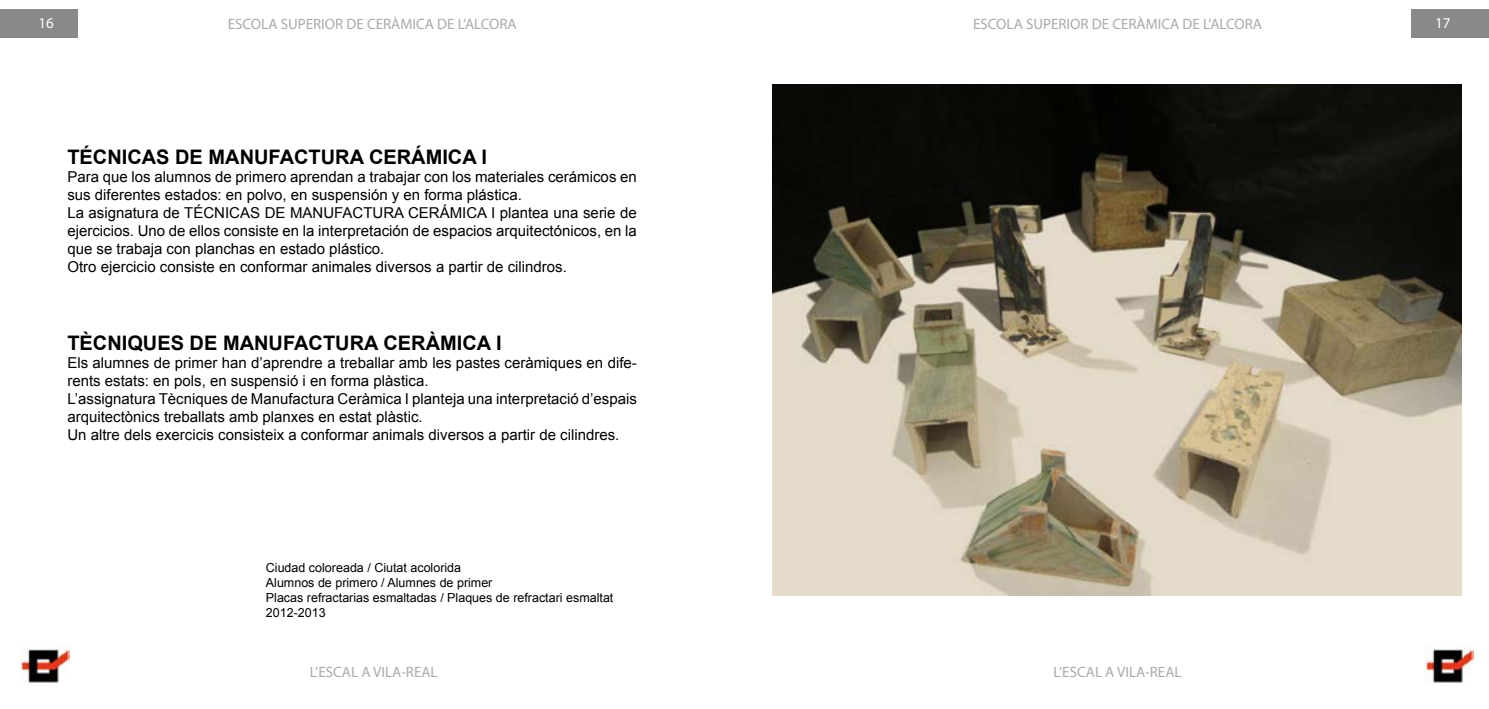
<style>
.page{position:relative;width:1489px;height:709px;background:#fff}
.page>*{position:absolute;margin:0;border:0;box-sizing:border-box;transform-origin:0 0}
.t1{font:700 20px "Arial";color:#000}
.t2{font:15px/18px "Arial";color:#000}
.t3{font:15px "Myriad Pro";color:#aaa}
.t4{font:15px "Myriad Pro";color:#fff}
.t5{font:12.5px/15px "Arial";color:#000}
</style>
<div class="page">
<img style="left:20px;top:647px;width:49px;height:36px">
<img style="left:1424px;top:647px;width:49px;height:36px">
<img style="left:772px;top:84px;width:689px;height:511px">
<div style="left:0;top:10px;width:77px;height:28px;background:#8a8989"></div>
<div style="left:1411px;top:10px;width:77px;height:28px;background:#8a8989"></div>
<p class="t3" style="left:228px;top:15px;width:290px">ESCOLA SUPERIOR DE CERÀMICA DE L’ALCORA</p>
<p class="t4" style="left:38px;top:14px;width:17px">16</p>
<p class="t3" style="left:973px;top:15px;width:290px">ESCOLA SUPERIOR DE CERÀMICA DE L’ALCORA</p>
<p class="t4" style="left:1434px;top:14px;width:17px">17</p>
<h1 class="t1" style="left:67px;top:144px;width:421px">TÉCNICAS DE MANUFACTURA CERÁMICA I</h1>
<p class="t2" style="left:67px;top:168px;width:571px">Para que los alumnos de primero aprendan a trabajar con los materiales cerámicos en sus diferentes estados: en polvo, en suspensión y en forma plástica.<br>La asignatura de TÉCNICAS DE MANUFACTURA CERÁMICA I plantea una serie de ejercicios. Uno de ellos consiste en la interpretación de espacios arquitectónicos, en la que se trabaja con planchas en estado plástico.<br>Otro ejercicio consiste en conformar animales diversos a partir de cilindros.</p>
<h1 class="t1" style="left:67px;top:330px;width:436px">TÈCNIQUES DE MANUFACTURA CERÀMICA I</h1>
<p class="t2" style="left:67px;top:354px;width:571px">Els alumnes de primer han d’aprendre a treballar amb les pastes ceràmiques en dife&shy;rents estats: en pols, en suspensió i en forma plàstica.<br>L’assignatura Tècniques de Manufactura Ceràmica I planteja una interpretació d’espais arquitectònics treballats amb planxes en estat plàstic.<br>Un altre dels exercicis consisteix a conformar animals diversos a partir de cilindres.</p>
<p class="t5" style="left:266px;top:560px;width:349px">Ciudad coloreada / Ciutat acolorida<br>Alumnos de primero / Alumnes de primer<br>Placas refractarias esmaltadas / Plaques de refractari esmaltat 2012-2013</p>
<p class="t3" style="left:310px;top:663px;width:129px">L’ESCAL A VILA-REAL</p>
<p class="t3" style="left:1053px;top:662px;width:129px">L’ESCAL A VILA-REAL</p>
</div>
